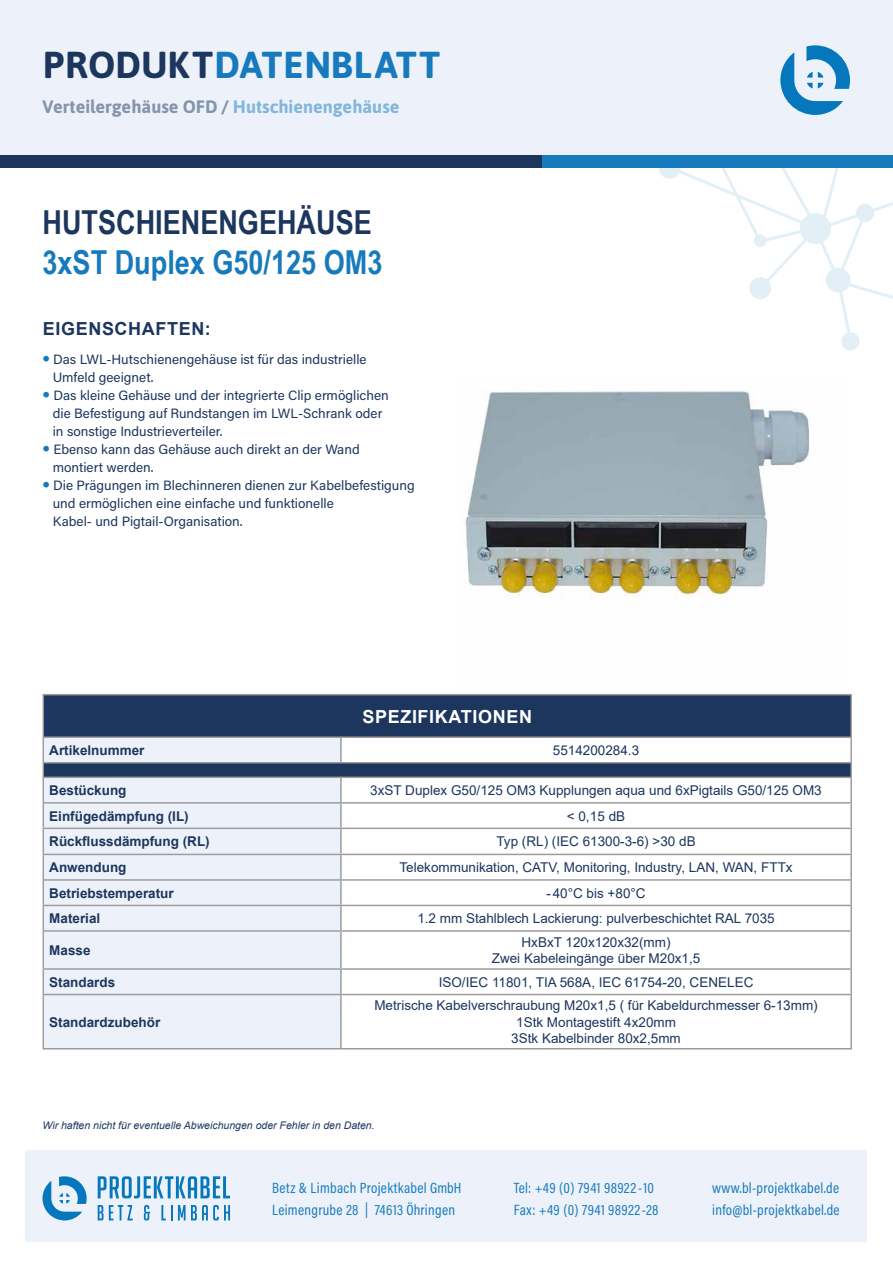
<style>
.page{position:relative;width:893px;height:1263px;background:#fff}
.page>*{position:absolute;margin:0;border:0;box-sizing:border-box;transform-origin:0 0}
.t1{font:700 37.5px "Asap";letter-spacing:.01em;color:#177abd}
.t2{font:700 33px "Arial Narrow";color:#177abd}
.t3{font:700 33px "Arial Narrow";color:#1c365e}
.t4{font:700 18px "Asap";color:#1c365e}
.t5{font:700 18px "Arial";letter-spacing:.035em;color:#fff}
.t6{font:700 18px "Arial";letter-spacing:.035em;color:#1c365e}
.t7{font:15px/22.5px "Acumin Pro Cond";letter-spacing:.02em;color:#177abd}
.t8{font:13.5px/16.2px "Arial";color:#1c365e;text-align:center}
.t9{font:13.5px/18px "Acumin Pro";color:#1c365e}
.t10{font:700 13.5px "Arial";color:#1c365e}
.t11{font:italic 10.5px "Arial";color:#1c365e}
.s1{color:#1c365e}
.s2{color:#177abd}
.s3{font-family:"Asap";font-size:22.5px;color:#177abd}
</style>
<div class="page">
<div style="left:0;top:0;width:893px;height:165px;background:#edf2fa"></div>
<div style="left:26px;top:1150px;width:841px;height:92px;background:#edf2fa"></div>
<svg style="left:43px;top:1176px;width:44px;height:44px"></svg>
<svg style="left:98px;top:1176px;width:132px;height:22px"></svg>
<svg style="left:98px;top:1205px;width:35px;height:15px"></svg>
<svg style="left:144px;top:1205px;width:6px;height:15px"></svg>
<svg style="left:161px;top:1205px;width:11px;height:15px"></svg>
<svg style="left:178px;top:1205px;width:52px;height:15px"></svg>
<svg style="left:780px;top:45px;width:70px;height:70px"></svg>
<div style="left:0;top:155px;width:694px;height:13px;background:#1c365e"></div>
<div style="left:542px;top:155px;width:351px;height:13px;background:#177abd"></div>
<div style="left:843px;top:334px;width:15px;height:15px;background:#e3eff7;border-radius:50%"></div>
<div style="left:841px;top:332px;width:19px;height:19px;border:3px solid #177abd;border-radius:50%"></div>
<svg style="left:659px;top:168px;width:234px;height:176px"></svg>
<svg style="left:660px;top:158px;width:19px;height:20px"></svg>
<div style="left:659px;top:157px;width:22px;height:22px;border:2px solid #177abd;border-radius:50%"></div>
<svg style="left:44px;top:695px;width:806px;height:81px;fill:#1c365e"></svg>
<svg style="left:44px;top:738px;width:297px;height:310px;background:#e3e9f2"></svg>
<hr style="left:43px;top:694px;width:298px;height:1px;background:#9d9d9c">
<hr style="left:43px;top:695px;width:1px;height:41px;background:#9d9d9c">
<hr style="left:341px;top:694px;width:511px;height:1px;background:#9d9d9c">
<hr style="left:850px;top:695px;width:2px;height:41px;background:#9d9d9c">
<hr style="left:43px;top:736px;width:298px;height:2px;background:#9d9d9c">
<hr style="left:341px;top:736px;width:511px;height:2px;background:#9d9d9c">
<hr style="left:340px;top:738px;width:2px;height:24px;background:#9d9d9c">
<hr style="left:850px;top:738px;width:2px;height:24px;background:#9d9d9c">
<hr style="left:43px;top:762px;width:298px;height:1px;background:#9d9d9c">
<hr style="left:341px;top:762px;width:511px;height:1px;background:#9d9d9c">
<svg style="left:850px;top:763px;width:2px;height:13px"></svg>
<hr style="left:43px;top:776px;width:298px;height:2px;background:#9d9d9c">
<hr style="left:341px;top:776px;width:511px;height:2px;background:#9d9d9c">
<hr style="left:340px;top:778px;width:2px;height:24px;background:#9d9d9c">
<hr style="left:850px;top:778px;width:2px;height:24px;background:#9d9d9c">
<hr style="left:43px;top:802px;width:298px;height:1px;background:#9d9d9c">
<hr style="left:341px;top:802px;width:511px;height:1px;background:#9d9d9c">
<hr style="left:340px;top:803px;width:2px;height:25px;background:#9d9d9c">
<hr style="left:850px;top:803px;width:2px;height:25px;background:#9d9d9c">
<hr style="left:43px;top:828px;width:298px;height:1px;background:#9d9d9c">
<hr style="left:341px;top:828px;width:511px;height:1px;background:#9d9d9c">
<hr style="left:340px;top:829px;width:2px;height:25px;background:#9d9d9c">
<hr style="left:850px;top:829px;width:2px;height:25px;background:#9d9d9c">
<hr style="left:43px;top:854px;width:298px;height:1px;background:#9d9d9c">
<hr style="left:341px;top:854px;width:511px;height:1px;background:#9d9d9c">
<hr style="left:340px;top:855px;width:2px;height:24px;background:#9d9d9c">
<hr style="left:850px;top:855px;width:2px;height:24px;background:#9d9d9c">
<hr style="left:43px;top:879px;width:298px;height:2px;background:#9d9d9c">
<hr style="left:341px;top:879px;width:511px;height:2px;background:#9d9d9c">
<hr style="left:340px;top:881px;width:2px;height:24px;background:#9d9d9c">
<hr style="left:850px;top:881px;width:2px;height:24px;background:#9d9d9c">
<hr style="left:43px;top:905px;width:298px;height:1px;background:#9d9d9c">
<svg style="left:43px;top:738px;width:1px;height:192px"></svg>
<hr style="left:341px;top:905px;width:511px;height:1px;background:#9d9d9c">
<hr style="left:340px;top:906px;width:2px;height:24px;background:#9d9d9c">
<hr style="left:850px;top:906px;width:2px;height:24px;background:#9d9d9c">
<hr style="left:43px;top:930px;width:298px;height:2px;background:#9d9d9c">
<hr style="left:43px;top:932px;width:1px;height:36px;background:#9d9d9c">
<hr style="left:341px;top:930px;width:511px;height:2px;background:#9d9d9c">
<hr style="left:340px;top:932px;width:2px;height:36px;background:#9d9d9c">
<hr style="left:850px;top:932px;width:2px;height:36px;background:#9d9d9c">
<hr style="left:43px;top:968px;width:298px;height:2px;background:#9d9d9c">
<svg style="left:43px;top:970px;width:1px;height:24px"></svg>
<hr style="left:341px;top:968px;width:511px;height:2px;background:#9d9d9c">
<hr style="left:340px;top:970px;width:2px;height:24px;background:#9d9d9c">
<hr style="left:850px;top:970px;width:2px;height:24px;background:#9d9d9c">
<hr style="left:43px;top:994px;width:298px;height:1px;background:#9d9d9c">
<hr style="left:43px;top:995px;width:1px;height:53px;background:#9d9d9c">
<hr style="left:341px;top:994px;width:511px;height:1px;background:#9d9d9c">
<hr style="left:340px;top:995px;width:2px;height:53px;background:#9d9d9c">
<hr style="left:850px;top:995px;width:2px;height:53px;background:#9d9d9c">
<hr style="left:43px;top:1048px;width:298px;height:1px;background:#9d9d9c">
<hr style="left:341px;top:1048px;width:511px;height:1px;background:#9d9d9c">
<img style="left:465px;top:391px;width:344px;height:207px">
<h1 class="t1" style="left:43px;top:38px;width:399px"><span class="s1">PRODUKT</span>DATENBLATT</h1>
<h3 class="t4" style="left:43px;top:93px;width:358px">Verteilergehäuse OFD / <span class="s2">Hutschienengehäuse</span></h3>
<h2 class="t3" style="left:43px;top:198px;width:331px">HUTSCHIENENGEHÄUSE</h2>
<h2 class="t2" style="left:43px;top:237px;width:341px">3xST Duplex G50/125 OM3</h2>
<h3 class="t6" style="left:43px;top:316px;width:169px">EIGENSCHAFTEN:</h3>
<p class="t9" style="left:53px;top:349px;width:315px;text-indent:-10px"><span class="s3">•</span> Das LWL-Hutschienengehäuse ist für das industrielle<br>Umfeld geeignet.</p>
<p class="t9" style="left:53px;top:385px;width:337px;text-indent:-10px"><span class="s3">•</span> Das kleine Gehäuse und der integrierte Clip ermöglichen die Befestigung auf Rundstangen im LWL-Schrank oder in sonstige Industrieverteiler.</p>
<p class="t9" style="left:53px;top:439px;width:308px;text-indent:-10px"><span class="s3">•</span> Ebenso kann das Gehäuse auch direkt an der Wand montiert werden.</p>
<p class="t9" style="left:53px;top:475px;width:363px;text-indent:-10px"><span class="s3">•</span> Die Prägungen im Blechinneren dienen zur Kabelbefestigung und ermöglichen eine einfache und funktionelle<br>Kabel- und Pigtail-Organisation.</p>
<h3 class="t5" style="left:362px;top:703px;width:171px">SPEZIFIKATIONEN</h3>
<p class="t10" style="left:49px;top:741px;width:97px">Artikelnummer</p>
<p class="t8" style="left:553px;top:742px;width:88px">5514200284.3</p>
<p class="t10" style="left:49px;top:781px;width:79px">Bestückung</p>
<p class="t8" style="left:370px;top:782px;width:453px">3xST Duplex G50/125 OM3 Kupplungen aqua und 6xPigtails G50/125 OM3</p>
<p class="t10" style="left:49px;top:806px;width:141px">Einfügedämpfung (IL)</p>
<p class="t8" style="left:567px;top:808px;width:60px">&lt; 0,15 dB</p>
<p class="t10" style="left:49px;top:832px;width:162px">Rückflussdämpfung (RL)</p>
<p class="t8" style="left:496px;top:833px;width:201px">Typ (RL) (IEC 61300-3-6) &gt;30 dB</p>
<p class="t10" style="left:49px;top:858px;width:79px">Anwendung</p>
<p class="t8" style="left:399px;top:859px;width:395px">Telekommunikation, CATV, Monitoring, Industry, LAN, WAN, FTTx</p>
<p class="t10" style="left:49px;top:883px;width:126px">Betriebstemperatur</p>
<p class="t8" style="left:546px;top:885px;width:101px">-40°C bis +80°C</p>
<p class="t10" style="left:49px;top:909px;width:53px">Material</p>
<p class="t8" style="left:417px;top:910px;width:359px">1.2 mm Stahlblech Lackierung: pulverbeschichtet RAL 7035</p>
<p class="t10" style="left:49px;top:941px;width:43px">Masse</p>
<p class="t8" style="left:492px;top:934px;width:210px">HxBxT 120x120x32(mm)<br>Zwei Kabeleingänge über M20x1,5</p>
<p class="t10" style="left:49px;top:972px;width:68px">Standards</p>
<p class="t8" style="left:439px;top:974px;width:316px">ISO/IEC 11801, TIA 568A, IEC 61754-20, CENELEC</p>
<p class="t10" style="left:49px;top:1012px;width:113px">Standardzubehör</p>
<p class="t8" style="left:374px;top:997px;width:445px">Metrische Kabelverschraubung M20x1,5 ( für Kabeldurchmesser 6-13mm)<br>1Stk Montagestift 4x20mm<br>3Stk Kabelbinder 80x2,5mm</p>
<p class="t11" style="left:43px;top:1118px;width:334px">Wir haften nicht für eventuelle Abweichungen oder Fehler in den Daten.</p>
<p class="t7" style="left:514px;top:1176px;width:146px">Tel: +49 (0) 7941 98922-10<br>Fax: +49 (0) 7941 98922-28</p>
<p class="t7" style="left:272px;top:1176px;width:191px">Betz &amp; Limbach Projektkabel GmbH<br>Leimengrube 28 | 74613 Öhringen</p>
<p class="t7" style="left:712px;top:1176px;width:129px">www.bl-projektkabel.de info@bl-projektkabel.de</p>
</div>
